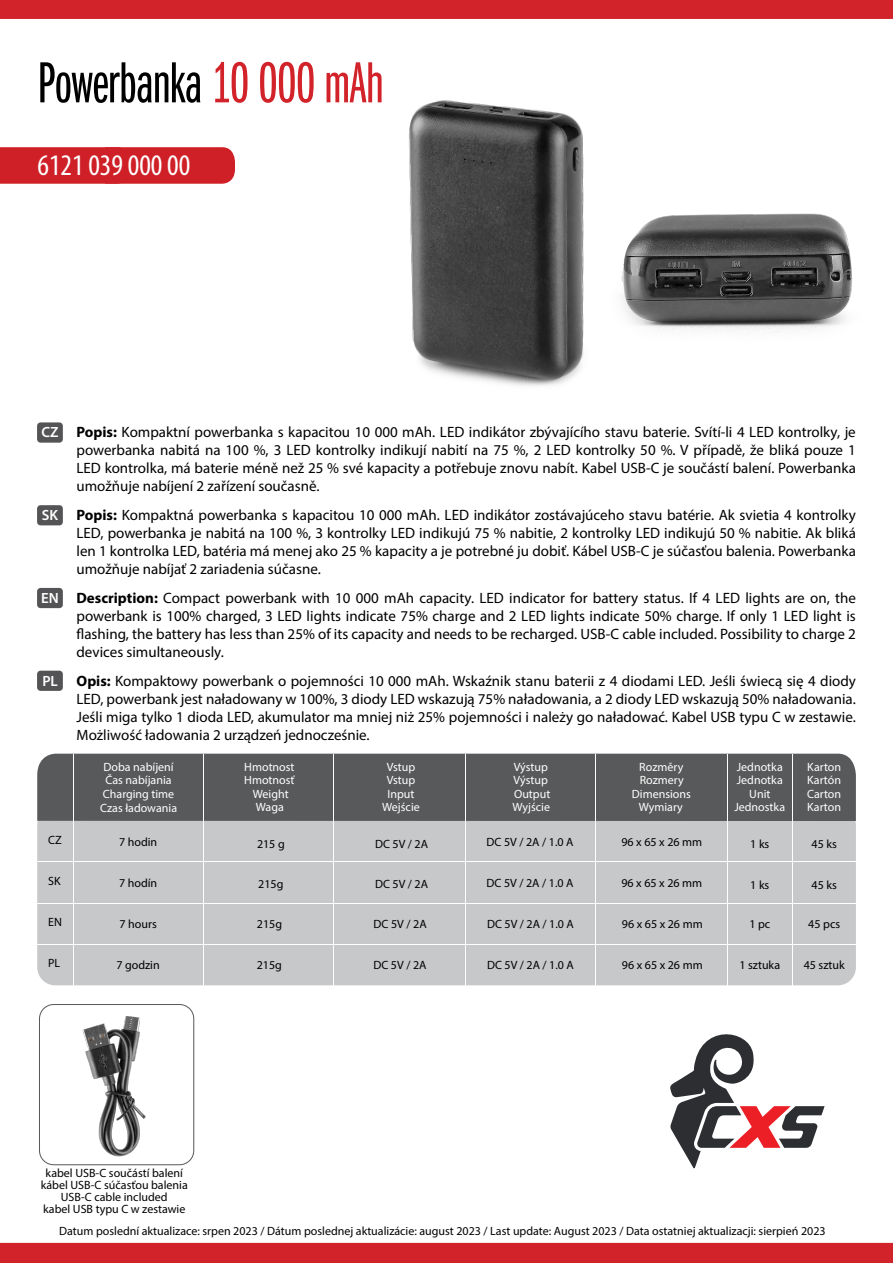
<style>
.page{position:relative;width:893px;height:1263px;background:#fff}
.page>*{position:absolute;margin:0;border:0;box-sizing:border-box;transform-origin:0 0}
.t1{font:60px "Franklin Got Itc DOT Boo Ext Com";letter-spacing:-.01em;color:#000}
.t2{font:condensed 30px "Myriad Pro";color:#fff}
.t3{font:15px/18px "Myriad Pro";color:#000;text-align:justify}
.t4{font:600 14.85px "Myriad Pro";color:#fff}
.t5{font:12px/12px "Myriad Pro";color:#000;text-align:center}
.t6{font:12px "Myriad Pro";color:#fff}
.s1{color:#d2232a}
.s2{font-weight:700}
</style>
<div class="page">
<div style="left:0;top:147px;width:235px;height:37px;background:#cf2027"></div>
<img style="left:409px;top:100px;width:175px;height:286px">
<div style="left:37px;top:505px;width:26px;height:20px;background:#545456;border-radius:3px"></div>
<img style="left:621px;top:213px;width:231px;height:119px">
<img style="left:39px;top:1004px;width:155px;height:161px">
<div style="left:39px;top:1004px;width:155px;height:161px;border:1px solid #58595b;border-radius:14px"></div>
<div style="left:37px;top:422px;width:26px;height:21px;background:#545456;border-radius:3px"></div>
<div style="left:37px;top:588px;width:26px;height:20px;background:#545456;border-radius:3px"></div>
<div style="left:37px;top:671px;width:26px;height:20px;background:#545456;border-radius:3px"></div>
<div style="left:0;top:0;width:893px;height:19px;background:#d2232a"></div>
<div style="left:0;top:1243px;width:893px;height:20px;background:#d2232a"></div>
<svg style="left:670px;top:1034px;width:155px;height:134px"></svg>
<div style="left:37px;top:807px;width:819px;height:178px;background:#c7c8ca;border-radius:18px"></div>
<div style="left:37px;top:754px;width:819px;height:67px;background:#58595b"></div>
<hr style="left:37px;top:944px;width:819px;height:1px;background:#fff">
<hr style="left:37px;top:861px;width:819px;height:1px;background:#fff">
<hr style="left:73px;top:754px;width:1px;height:231px;background:#fff">
<hr style="left:792px;top:754px;width:1px;height:231px;background:#fff">
<hr style="left:727px;top:754px;width:1px;height:231px;background:#fff">
<hr style="left:595px;top:754px;width:1px;height:231px;background:#fff">
<hr style="left:465px;top:754px;width:1px;height:231px;background:#fff">
<hr style="left:334px;top:754px;width:1px;height:231px;background:#fff">
<hr style="left:204px;top:754px;width:1px;height:231px;background:#fff">
<hr style="left:37px;top:903px;width:819px;height:1px;background:#fff">
<h1 class="t1" style="left:37px;top:51px;width:348px">Powerbanka <span class="s1">10 000 mAh</span></h1>
<h2 class="t2" style="left:38px;top:147px;width:154px">6121 039 000 00</h2>
<p class="t4" style="left:42px;top:423px;width:19px">CZ</p>
<p class="t3" style="left:77px;top:423px;width:781px"><span class="s2">Popis:</span> Kompaktní powerbanka s kapacitou 10 000 mAh. LED indikátor zbývajícího stavu baterie. Svítí-li 4 LED kontrolky, je powerbanka nabitá na 100 %, 3 LED kontrolky indikují nabití na 75 %, 2 LED kontrolky 50 %. V případě, že bliká pouze 1<br>LED kontrolka, má baterie méně než 25 % své kapacity a potřebuje znovu nabít. Kabel USB-C je součástí balení. Powerbanka umožňuje nabíjení 2 zařízení současně.</p>
<p class="t4" style="left:42px;top:506px;width:18px">SK</p>
<p class="t3" style="left:77px;top:506px;width:781px"><span class="s2">Popis:</span> Kompaktná powerbanka s kapacitou 10 000 mAh. LED indikátor zostávajúceho stavu batérie. Ak svietia 4 kontrolky LED, powerbanka je nabitá na 100 %, 3 kontrolky LED indikujú 75 % nabitie, 2 kontrolky LED indikujú 50 % nabitie. Ak bliká len 1 kontrolka LED, batéria má menej ako 25 % kapacity a je potrebné ju dobiť. Kábel USB-C je súčasťou balenia. Powerbanka umožňuje nabíjať 2 zariadenia súčasne.</p>
<p class="t4" style="left:41px;top:588px;width:19px">EN</p>
<p class="t4" style="left:42px;top:671px;width:17px">PL</p>
<p class="t3" style="left:77px;top:589px;width:781px"><span class="s2">Description:</span> Compact powerbank with 10 000 mAh capacity. LED indicator for battery status. If 4 LED lights are on, the powerbank is 100% charged, 3 LED lights indicate 75% charge and 2 LED lights indicate 50% charge. If only 1 LED light is flashing, the battery has less than 25% of its capacity and needs to be recharged. USB-C cable included. Possibility to charge 2 devices simultaneously.</p>
<p class="t3" style="left:77px;top:671px;width:781px"><span class="s2">Opis:</span> Kompaktowy powerbank o pojemności 10 000 mAh. Wskaźnik stanu baterii z 4 diodami LED. Jeśli świecą się 4 diody LED, powerbank jest naładowany w 100%, 3 diody LED wskazują 75% naładowania, a 2 diody LED wskazują 50% naładowania.<br>Jeśli miga tylko 1 dioda LED, akumulator ma mniej niż 25% pojemności i należy go naładować. Kabel USB typu C w zestawie.<br>Możliwość ładowania 2 urządzeń jednocześnie.</p>
<p class="t6" style="left:103px;top:759px;width:72px">Doba nabíjení</p>
<p class="t6" style="left:244px;top:759px;width:52px">Hmotnost</p>
<p class="t6" style="left:387px;top:759px;width:30px">Vstup</p>
<p class="t6" style="left:514px;top:759px;width:36px">Výstup</p>
<p class="t6" style="left:639px;top:759px;width:46px">Rozměry</p>
<p class="t6" style="left:737px;top:759px;width:48px">Jednotka</p>
<p class="t6" style="left:807px;top:759px;width:35px">Karton</p>
<p class="t6" style="left:106px;top:773px;width:67px">Čas nabíjania</p>
<p class="t6" style="left:244px;top:773px;width:52px">Hmotnosť</p>
<p class="t6" style="left:256px;top:800px;width:30px">Waga</p>
<p class="t6" style="left:737px;top:773px;width:48px">Jednotka</p>
<p class="t6" style="left:734px;top:800px;width:52px">Jednostka</p>
<p class="t6" style="left:514px;top:773px;width:36px">Výstup</p>
<p class="t6" style="left:512px;top:800px;width:39px">Wyjście</p>
<p class="t6" style="left:807px;top:773px;width:35px">Kartón</p>
<p class="t6" style="left:807px;top:800px;width:35px">Karton</p>
<p class="t6" style="left:640px;top:773px;width:46px">Rozmery</p>
<p class="t6" style="left:639px;top:800px;width:46px">Wymiary</p>
<p class="t6" style="left:387px;top:773px;width:30px">Vstup</p>
<p class="t6" style="left:382px;top:800px;width:39px">Wejście</p>
<p class="t6" style="left:103px;top:786px;width:73px">Charging time</p>
<p class="t6" style="left:253px;top:786px;width:37px">Weight</p>
<p class="t6" style="left:514px;top:786px;width:38px">Output</p>
<p class="t6" style="left:807px;top:786px;width:36px">Carton</p>
<p class="t6" style="left:632px;top:786px;width:61px">Dimensions</p>
<p class="t6" style="left:749px;top:786px;width:23px">Unit</p>
<p class="t6" style="left:387px;top:786px;width:29px">Input</p>
<p class="t6" style="left:100px;top:800px;width:79px">Czas ładowania</p>
<p class="t5" style="left:48px;top:834px;width:15px">CZ</p>
<p class="t5" style="left:119px;top:836px;width:40px">7 hodin</p>
<p class="t5" style="left:257px;top:837px;width:29px">215 g</p>
<p class="t5" style="left:375px;top:837px;width:55px">DC 5V / 2A</p>
<p class="t5" style="left:487px;top:836px;width:88px">DC 5V / 2A / 1.0 A</p>
<p class="t5" style="left:621px;top:836px;width:82px">96 x 65 x 26 mm</p>
<p class="t5" style="left:812px;top:837px;width:27px">45 ks</p>
<p class="t5" style="left:750px;top:837px;width:21px">1 ks</p>
<p class="t5" style="left:48px;top:875px;width:14px">SK</p>
<p class="t5" style="left:119px;top:877px;width:40px">7 hodín</p>
<p class="t5" style="left:258px;top:877px;width:27px">215g</p>
<p class="t5" style="left:375px;top:877px;width:55px">DC 5V / 2A</p>
<p class="t5" style="left:487px;top:877px;width:88px">DC 5V / 2A / 1.0 A</p>
<p class="t5" style="left:621px;top:877px;width:82px">96 x 65 x 26 mm</p>
<p class="t5" style="left:750px;top:879px;width:21px">1 ks</p>
<p class="t5" style="left:812px;top:879px;width:27px">45 ks</p>
<p class="t5" style="left:48px;top:916px;width:15px">EN</p>
<p class="t5" style="left:120px;top:918px;width:39px">7 hours</p>
<p class="t5" style="left:257px;top:917px;width:27px">215g</p>
<p class="t5" style="left:374px;top:917px;width:55px">DC 5V / 2A</p>
<p class="t5" style="left:487px;top:918px;width:88px">DC 5V / 2A / 1.0 A</p>
<p class="t5" style="left:622px;top:918px;width:82px">96 x 65 x 26 mm</p>
<p class="t5" style="left:749px;top:917px;width:22px">1 pc</p>
<p class="t5" style="left:808px;top:917px;width:33px">45 pcs</p>
<p class="t5" style="left:48px;top:957px;width:14px">PL</p>
<p class="t5" style="left:116px;top:959px;width:45px">7 godzin</p>
<p class="t5" style="left:257px;top:958px;width:27px">215g</p>
<p class="t5" style="left:373px;top:958px;width:55px">DC 5V / 2A</p>
<p class="t5" style="left:487px;top:959px;width:88px">DC 5V / 2A / 1.0 A</p>
<p class="t5" style="left:622px;top:959px;width:82px">96 x 65 x 26 mm</p>
<p class="t5" style="left:739px;top:958px;width:42px">1 sztuka</p>
<p class="t5" style="left:804px;top:958px;width:42px">45 sztuk</p>
<p class="t5" style="left:41px;top:1166px;width:149px">kabel USB-C součástí balení kábel USB-C súčasťou balenia<br>USB-C cable included<br>kabel USB typu C w zestawie</p>
<p class="t5" style="left:59px;top:1225px;width:768px">Datum poslední aktualizace: srpen 2023 / Dátum poslednej aktualizácie: august 2023 / Last update: August 2023 / Data ostatniej aktualizacji: sierpień 2023</p>
</div>
